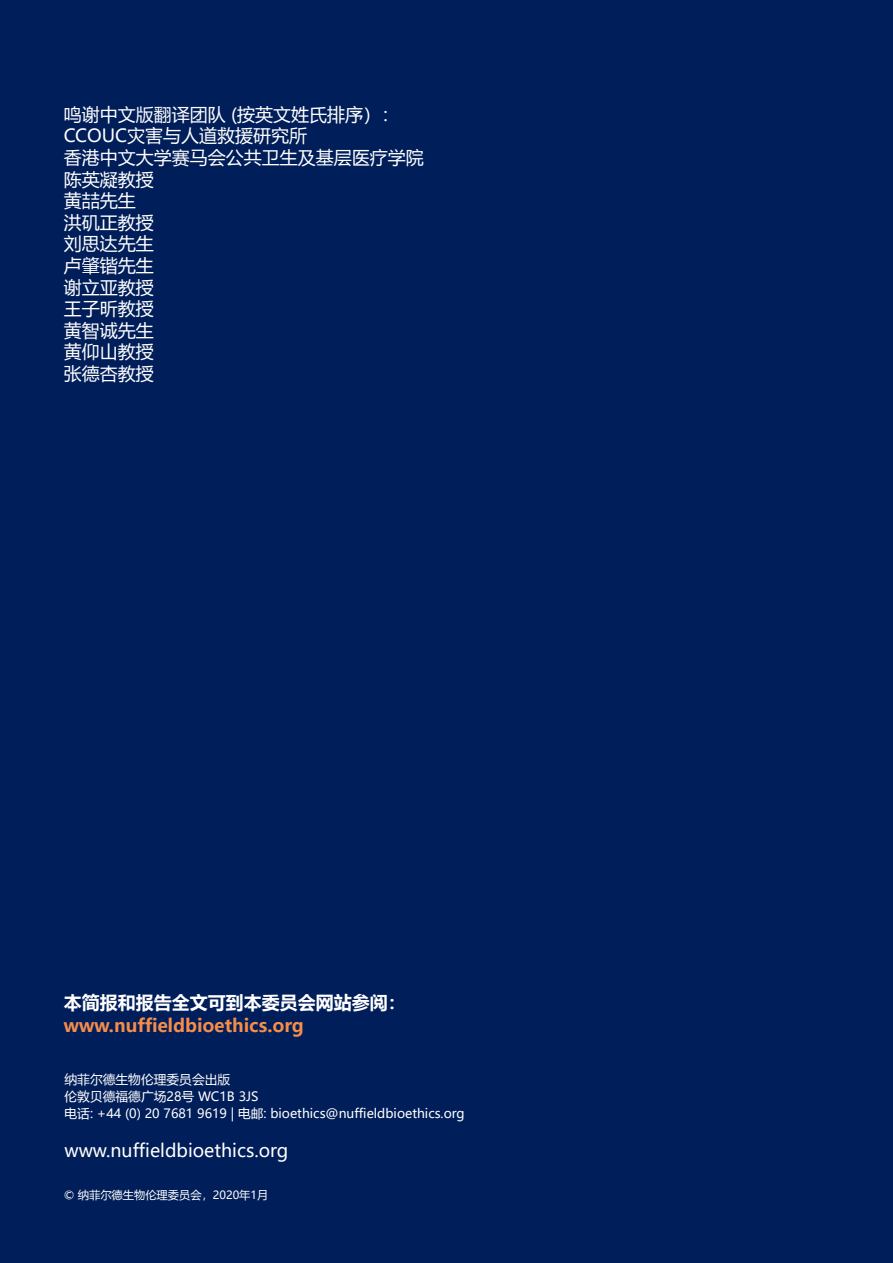
<style>
.page{position:relative;width:893px;height:1263px;background:#001e59}
.page>*{position:absolute;margin:0;border:0;box-sizing:border-box;transform-origin:0 0}
.t1{font:18px "Microsoft Ya Hei";color:#fff}
.t2{font:700 18px "Microsoft Ya Hei";color:#f68d4a}
.t3{font:700 18px "Microsoft Ya Hei";color:#fff}
.t4{font:12.75px "Microsoft Ya Hei";color:#fff}
.t5{font:11.25px "Microsoft Ya Hei";color:#fff}
</style>
<div class="page">
<p class="t1" style="left:64px;top:102px;width:337px">鸣谢中文版翻译团队 (按英文姓氏排序）：</p>
<p class="t1" style="left:64px;top:124px;width:245px">CCOUC灾害与人道救援研究所</p>
<p class="t1" style="left:64px;top:145px;width:362px">香港中文大学赛马会公共卫生及基层医疗学院</p>
<p class="t1" style="left:64px;top:167px;width:91px">陈英凝教授</p>
<p class="t1" style="left:64px;top:188px;width:73px">黄喆先生</p>
<p class="t1" style="left:64px;top:210px;width:91px">洪矶正教授</p>
<p class="t1" style="left:64px;top:232px;width:91px">刘思达先生</p>
<p class="t1" style="left:64px;top:253px;width:91px">卢肇锴先生</p>
<p class="t1" style="left:64px;top:275px;width:91px">谢立亚教授</p>
<p class="t1" style="left:64px;top:296px;width:91px">王子昕教授</p>
<p class="t1" style="left:64px;top:318px;width:91px">黄智诚先生</p>
<p class="t1" style="left:64px;top:340px;width:91px">黄仰山教授</p>
<p class="t1" style="left:64px;top:361px;width:91px">张德杏教授</p>
<p class="t3" style="left:64px;top:990px;width:344px">本简报和报告全文可到本委员会网站参阅：</p>
<p class="t2" style="left:64px;top:1013px;width:242px">www.nuffieldbioethics.org</p>
<p class="t4" style="left:65px;top:1071px;width:167px">纳菲尔德生物伦理委员会出版</p>
<p class="t4" style="left:65px;top:1087px;width:196px">伦敦贝德福德广场28号 WC1B 3JS</p>
<p class="t4" style="left:65px;top:1105px;width:402px">电话: +44 (0) 20 7681 9619 | 电邮: bioethics@nuffieldbioethics.org</p>
<p class="t1" style="left:65px;top:1138px;width:225px">www.nuffieldbioethics.org</p>
<p class="t5" style="left:64px;top:1187px;width:206px">© 纳菲尔德生物伦理委员会，2020年1月</p>
</div>
